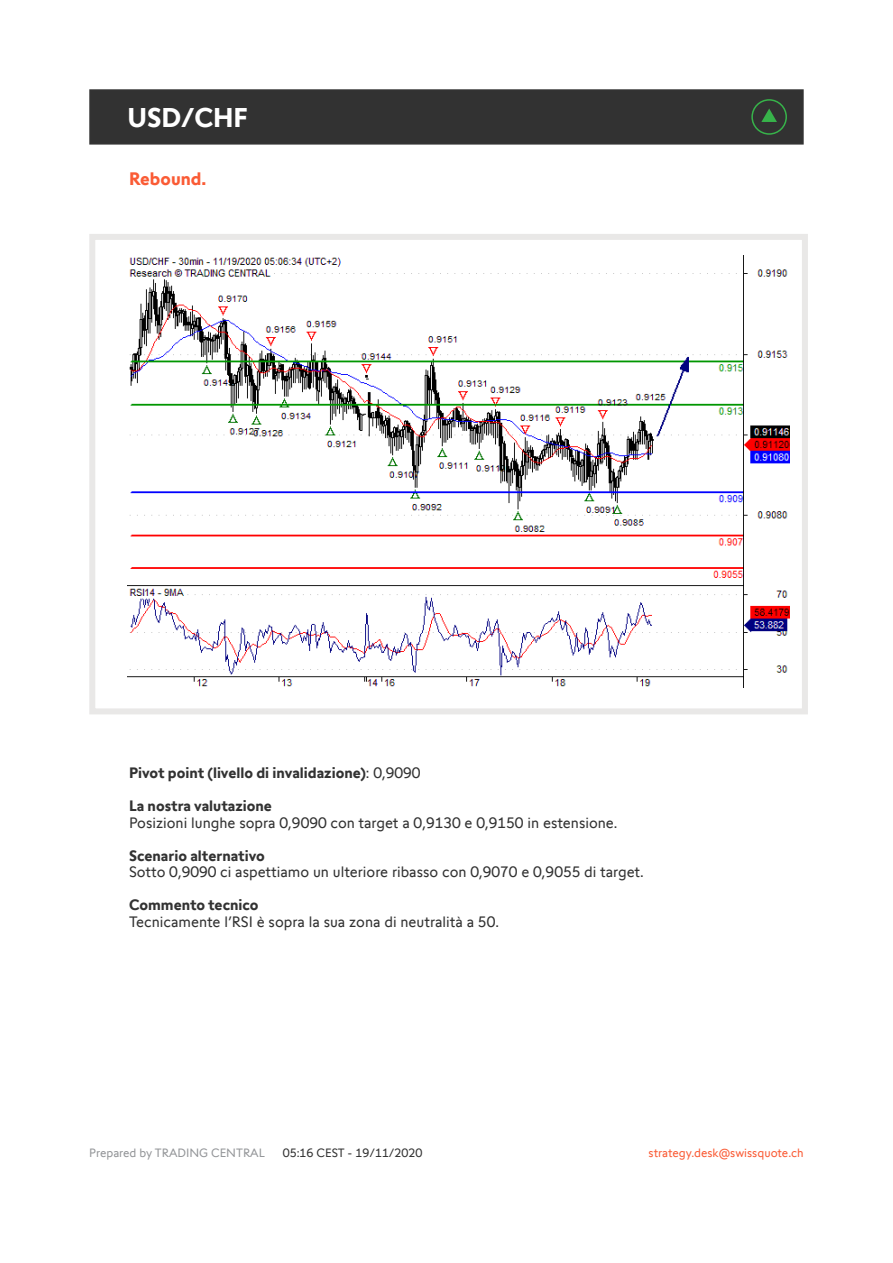
<style>
.page{position:relative;width:893px;height:1263px;background:#fff}
.page>*{position:absolute;margin:0;border:0;box-sizing:border-box;transform-origin:0 0}
.t1{font:700 27px "Swissquote CT";color:#fff}
.t2{font:700 18px "Swissquote CT";color:#fa5b35}
.t3{font:15px "Swissquote CT";color:#323232}
.t4{font:700 15px "Swissquote CT";color:#323232}
.t5{font:12px "Swissquote CT";color:#fa5b35}
.t6{font:12px "Swissquote CT";color:#939598}
.t7{font:12px "Swissquote CT";color:#323232}
.s1{font-weight:400}
</style>
<div class="page">
<div style="left:89px;top:234px;width:719px;height:480px;border:6px solid #e9e8e7"></div>
<div style="left:89px;top:89px;width:715px;height:56px;background:#323232;border:2px solid #323232"></div>
<img style="left:128px;top:255px;width:661px;height:432px">
<svg style="left:751px;top:99px;width:36px;height:36px"></svg>
<h1 class="t1" style="left:128px;top:101px;width:122px">USD/CHF</h1>
<p class="t2" style="left:129px;top:168px;width:79px">Rebound.</p>
<p class="t4" style="left:129px;top:764px;width:293px">Pivot point (livello di invalidazione)<span class="s1">: 0,9090</span></p>
<p class="t4" style="left:129px;top:797px;width:144px">La nostra valutazione</p>
<p class="t3" style="left:129px;top:814px;width:490px">Posizioni lunghe sopra 0,9090 con target a 0,9130 e 0,9150 in estensione.</p>
<p class="t4" style="left:129px;top:846px;width:137px">Scenario alternativo</p>
<p class="t3" style="left:129px;top:863px;width:516px">Sotto 0,9090 ci aspettiamo un ulteriore ribasso con 0,9070 e 0,9055 di target.</p>
<p class="t4" style="left:129px;top:896px;width:131px">Commento tecnico</p>
<p class="t3" style="left:129px;top:913px;width:371px">Tecnicamente l’RSI è sopra la sua zona di neutralità a 50.</p>
<p class="t6" style="left:89px;top:1145px;width:177px">Prepared by TRADING CENTRAL</p>
<p class="t7" style="left:283px;top:1145px;width:141px">05:16 CEST - 19/11/2020</p>
<p class="t5" style="left:649px;top:1145px;width:157px">strategy.desk@swissquote.ch</p>
</div>
